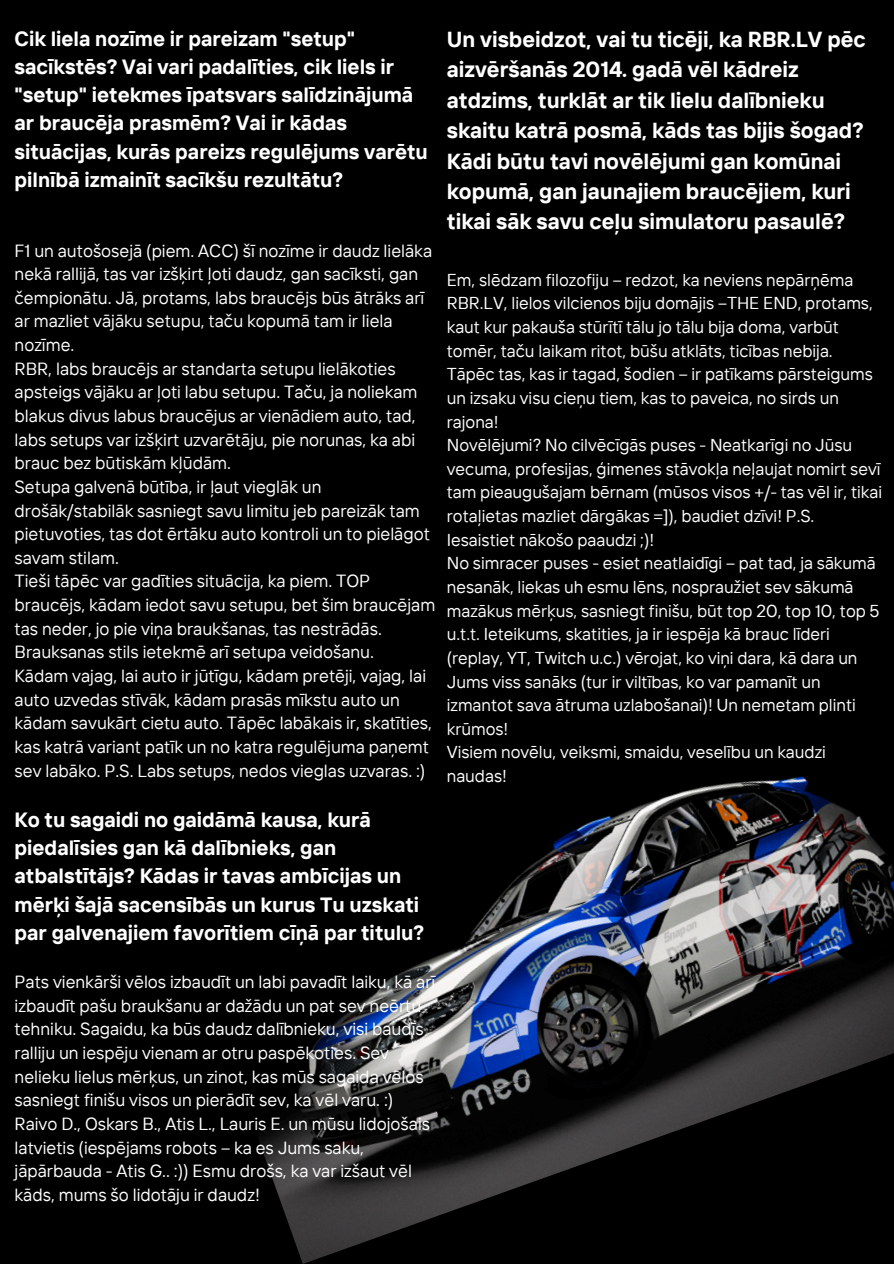
<style>
.page{position:relative;width:894px;height:1264px;background:#fff}
.page>*{position:absolute;margin:0;border:0;box-sizing:border-box;transform-origin:0 0}
.t1{font:700 21.75px/30.3px "TT Interphases";color:#fff}
.t2{font:700 20.55px/28.2px "TT Interphases";color:#fff}
.t3{font:17.55px/23.7px "TT Interphases";color:#fff}
.t4{font:17.25px/23.7px "TT Interphases";color:#fff}
</style>
<div class="page">
<div style="left:0;top:0;width:893px;height:1263px;background:#000"></div>
<img style="left:259px;top:776px;width:634px;height:487px">
<p class="t2" style="left:15px;top:24px;width:414px">Cik liela nozīme ir pareizam "setup" sacīkstēs? Vai vari padalīties, cik liels ir "setup" ietekmes īpatsvars salīdzinājumā ar braucēja prasmēm? Vai ir kādas situācijas, kurās pareizs regulējums varētu pilnībā izmainīt sacīkšu rezultātu?</p>
<p class="t3" style="left:15px;top:238px;width:419px">F1 un autošosejā (piem. ACC) šī nozīme ir daudz lielāka nekā rallijā, tas var izšķirt ļoti daudz, gan sacīksti, gan čempionātu. Jā, protams, labs braucējs būs ātrāks arī ar mazliet vājāku setupu, taču kopumā tam ir liela nozīme.</p>
<p class="t3" style="left:15px;top:356px;width:404px">RBR, labs braucējs ar standarta setupu lielākoties apsteigs vājāku ar ļoti labu setupu. Taču, ja noliekam blakus divus labus braucējus ar vienādiem auto, tad, labs setups var izšķirt uzvarētāju, pie norunas, ka abi brauc bez būtiskām kļūdām.</p>
<p class="t3" style="left:15px;top:474px;width:417px">Setupa galvenā būtība, ir ļaut vieglāk un drošāk/stabilāk sasniegt savu limitu jeb pareizāk tam pietuvoties, tas dot ērtāku auto kontroli un to pielāgot savam stilam.</p>
<p class="t3" style="left:15px;top:569px;width:422px">Tieši tāpēc var gadīties situācija, ka piem. TOP braucējs, kādam iedot savu setupu, bet šim braucējam tas neder, jo pie viņa braukšanas, tas nestrādās.<br>Brauksanas stils ietekmē arī setupa veidošanu.</p>
<h1 class="t3" style="left:15px;top:663px;width:419px">Kādam vajag, lai auto ir jūtīgu, kādam pretēji, vajag, lai auto uzvedas stīvāk, kādam prasās mīkstu auto un kādam savukārt cietu auto. Tāpēc labākais ir, skatīties, kas katrā variant patīk un no katra regulējuma paņemt sev labāko. P.S. Labs setups, nedos vieglas uzvaras. :)</h1>
<p class="t2" style="left:15px;top:805px;width:411px">Ko tu sagaidi no gaidāmā kausa, kurā piedalīsies gan kā dalībnieks, gan atbalstītājs? Kādas ir tavas ambīcijas un mērķi šajā sacensībās un kurus Tu uzskati par galvenajiem favorītiem cīņā par titulu?</p>
<p class="t3" style="left:15px;top:969px;width:422px">Pats vienkārši vēlos izbaudīt un labi pavadīt laiku, kā arī izbaudīt pašu braukšanu ar dažādu un pat sev neērtu tehniku. Sagaidu, ka būs daudz dalībnieku, visi baudīs ralliju un iespēju vienam ar otru paspēkoties. Sev nelieku lielus mērķus, un zinot, kas mūs sagaida vēlos sasniegt finišu visos un pierādīt sev, ka vēl varu. :)</p>
<h1 class="t3" style="left:15px;top:1111px;width:417px">Raivo D., Oskars B., Atis L., Lauris E. un mūsu lidojošais latvietis (iespējams robots – ka es Jums saku, jāpārbauda - Atis G.. :)) Esmu drošs, ka var izšaut vēl kāds, mums šo lidotāju ir daudz!</h1>
<p class="t1" style="left:446px;top:24px;width:420px">Un visbeidzot, vai tu ticēji, ka RBR.LV pēc aizvēršanās 2014. gadā vēl kādreiz atdzims, turklāt ar tik lielu dalībnieku skaitu katrā posmā, kāds tas bijis šogad?<br>Kādi būtu tavi novēlējumi gan komūnai kopumā, gan jaunajiem braucējiem, kuri tikai sāk savu ceļu simulatoru pasaulē?</p>
<p class="t4" style="left:446px;top:267px;width:427px">Em, slēdzam filozofiju – redzot, ka neviens nepārņēma RBR.LV, lielos vilcienos biju domājis –THE END, protams, kaut kur pakauša stūrītī tālu jo tālu bija doma, varbūt tomēr, taču laikam ritot, būšu atklāts, ticības nebija.</p>
<p class="t4" style="left:446px;top:362px;width:427px">Tāpēc tas, kas ir tagad, šodien – ir patīkams pārsteigums un izsaku visu cieņu tiem, kas to paveica, no sirds un rajona!</p>
<p class="t4" style="left:446px;top:433px;width:436px">Novēlējumi? No cilvēcīgās puses - Neatkarīgi no Jūsu vecuma, profesijas, ģimenes stāvokļa neļaujat nomirt sevī tam pieaugušajam bērnam (mūsos visos +/- tas vēl ir, tikai rotaļietas mazliet dārgākas =]), baudiet dzīvi! P.S.<br>Iesaistiet nākošo paaudzi ;)!</p>
<p class="t4" style="left:446px;top:551px;width:434px">No simracer puses - esiet neatlaidīgi – pat tad, ja sākumā nesanāk, liekas uh esmu lēns, nospraužiet sev sākumā mazākus mērķus, sasniegt finišu, būt top 20, top 10, top 5 u.t.t. Ieteikums, skatities, ja ir iespēja kā brauc līderi (replay, YT, Twitch u.c.) vērojat, ko viņi dara, kā dara un Jums viss sanāks (tur ir viltības, ko var pamanīt un izmantot sava ātruma uzlabošanai)! Un nemetam plinti krūmos!</p>
<p class="t4" style="left:446px;top:740px;width:380px">Visiem novēlu, veiksmi, smaidu, veselību un kaudzi naudas!</p>
</div>
